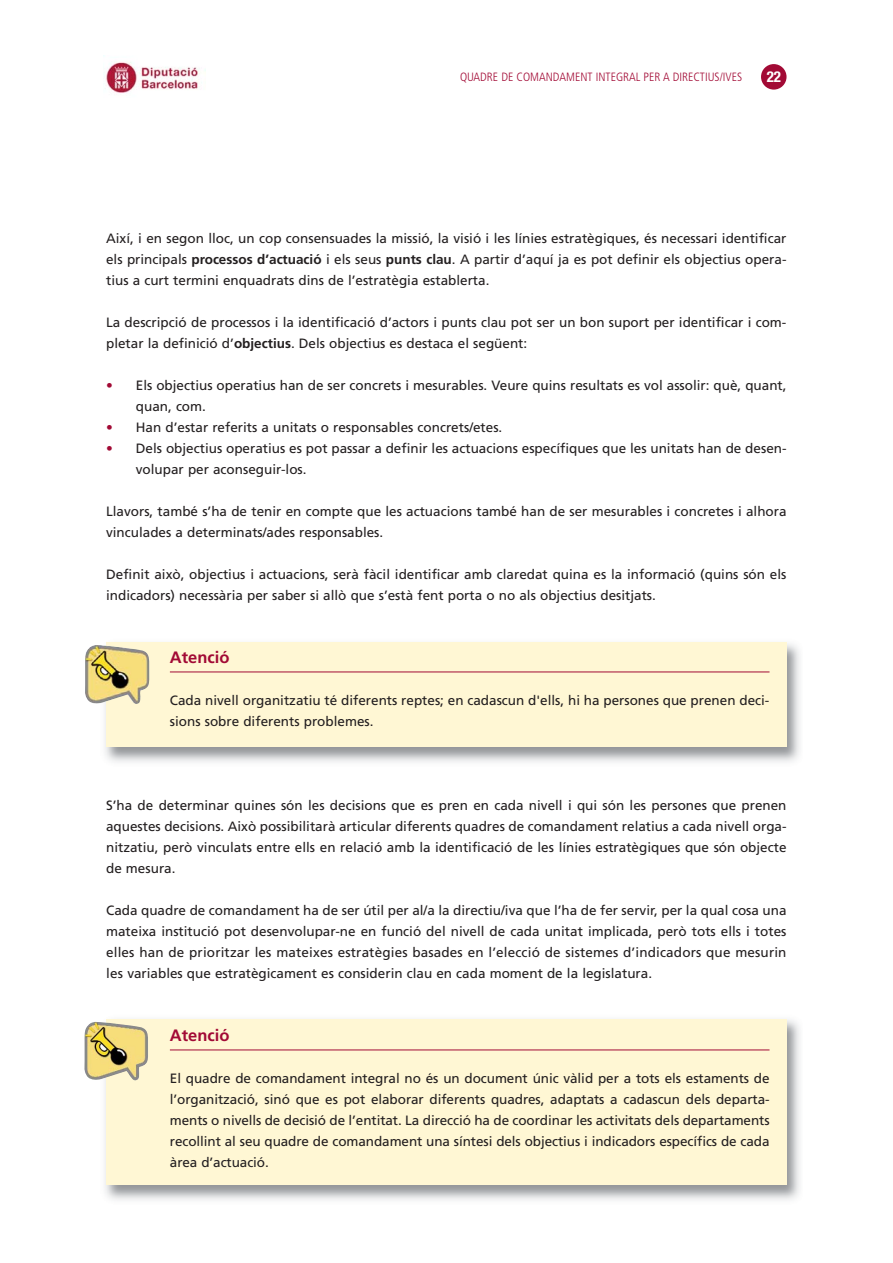
<style>
.page{position:relative;width:893px;height:1263px;background:#fff}
.page>*{position:absolute;margin:0;border:0;box-sizing:border-box;transform-origin:0 0}
.t1{font:700 16.5px "Frutiger LT Std";color:#a20a35}
.t2{font:700 condensed 15px "Helvetica Neue";color:#fff}
.t3{font:13.5px/21px "Frutiger";color:#231f20}
.t4{font:300 condensed 12px "Frutiger";color:#a20a35}
.s1{font-family:"Frutiger LT Std";font-weight:700}
.s2{color:#a20a35}
</style>
<div class="page">
<img style="left:105px;top:1019px;width:695px;height:181px">
<div style="left:106px;top:1020px;width:680px;height:165px;background:#fff7d4"></div>
<img style="left:84px;top:1022px;width:64px;height:59px">
<img style="left:105px;top:642px;width:695px;height:120px">
<div style="left:106px;top:643px;width:680px;height:104px;background:#fff7d4"></div>
<img style="left:85px;top:645px;width:64px;height:60px">
<hr style="left:170px;top:672px;width:599px;height:1px;background:#a20a35">
<hr style="left:170px;top:1050px;width:599px;height:1px;background:#a20a35">
<img style="left:104px;top:62px;width:102px;height:31px">
<div style="left:761px;top:64px;width:25px;height:26px;background:#a20a35;border-radius:50%"></div>
<p class="t4" style="left:460px;top:72px;width:284px">QUADRE DE COMANDAMENT INTEGRAL PER A DIRECTIUS/IVES</p>
<p class="t2" style="left:767px;top:68px;width:16px">22</p>
<p class="t3" style="left:106px;top:229px;width:682px;text-align:justify">Així, i en segon lloc, un cop consensuades la missió, la visió i les línies estratègiques, és necessari identificar els principals <span class="s1">processos d’actuació</span> i els seus <span class="s1">punts clau</span>. A partir d’aquí ja es pot definir els objectius opera&shy;tius a curt termini enquadrats dins de l’estratègia establerta.</p>
<p class="t3" style="left:106px;top:313px;width:682px">La descripció de processos i la identificació d’actors i punts clau pot ser un bon suport per identificar i com&shy;pletar la definició d’<span class="s1">objectius</span>. Dels objectius es destaca el següent:</p>
<p class="t3" style="left:136px;top:376px;width:652px;text-indent:-30px"><span class="s2">•</span> Els objectius operatius han de ser concrets i mesurables. Veure quins resultats es vol assolir: què, quant, quan, com.</p>
<p class="t3" style="left:106px;top:418px;width:398px"><span class="s2">•</span> Han d’estar referits a unitats o responsables concrets/etes.</p>
<p class="t3" style="left:136px;top:439px;width:652px;text-indent:-30px"><span class="s2">•</span> Dels objectius operatius es pot passar a definir les actuacions específiques que les unitats han de desen&shy;volupar per aconseguir-los.</p>
<p class="t3" style="left:106px;top:502px;width:682px">Llavors, també s’ha de tenir en compte que les actuacions també han de ser mesurables i concretes i alhora vinculades a determinats/ades responsables.</p>
<p class="t3" style="left:106px;top:565px;width:682px">Definit això, objectius i actuacions, serà fàcil identificar amb claredat quina es la informació (quins són els indicadors) necessària per saber si allò que s’està fent porta o no als objectius desitjats.</p>
<p class="t1" style="left:170px;top:651px;width:61px">Atenció</p>
<p class="t3" style="left:170px;top:691px;width:601px">Cada nivell organitzatiu té diferents reptes; en cadascun d'ells, hi ha persones que prenen deci&shy;sions sobre diferents problemes.</p>
<p class="t3" style="left:106px;top:796px;width:682px;text-align:justify">S’ha de determinar quines són les decisions que es pren en cada nivell i qui són les persones que prenen aquestes decisions. Això possibilitarà articular diferents quadres de comandament relatius a cada nivell orga&shy;nitzatiu, però vinculats entre ells en relació amb la identificació de les línies estratègiques que són objecte de mesura.</p>
<p class="t3" style="left:106px;top:901px;width:682px;text-align:justify">Cada quadre de comandament ha de ser útil per al/a la directiu/iva que l’ha de fer servir, per la qual cosa una mateixa institució pot desenvolupar-ne en funció del nivell de cada unitat implicada, però tots ells i totes elles han de prioritzar les mateixes estratègies basades en l’elecció de sistemes d’indicadors que mesurin les variables que estratègicament es considerin clau en cada moment de la legislatura.</p>
<p class="t1" style="left:170px;top:1029px;width:61px">Atenció</p>
<p class="t3" style="left:170px;top:1069px;width:601px;text-align:justify">El quadre de comandament integral no és un document únic vàlid per a tots els estaments de l’organització, sinó que es pot elaborar diferents quadres, adaptats a cadascun dels departa&shy;ments o nivells de decisió de l’entitat. La direcció ha de coordinar les activitats dels departaments recollint al seu quadre de comandament una síntesi dels objectius i indicadors específics de cada àrea d’actuació.</p>
</div>
